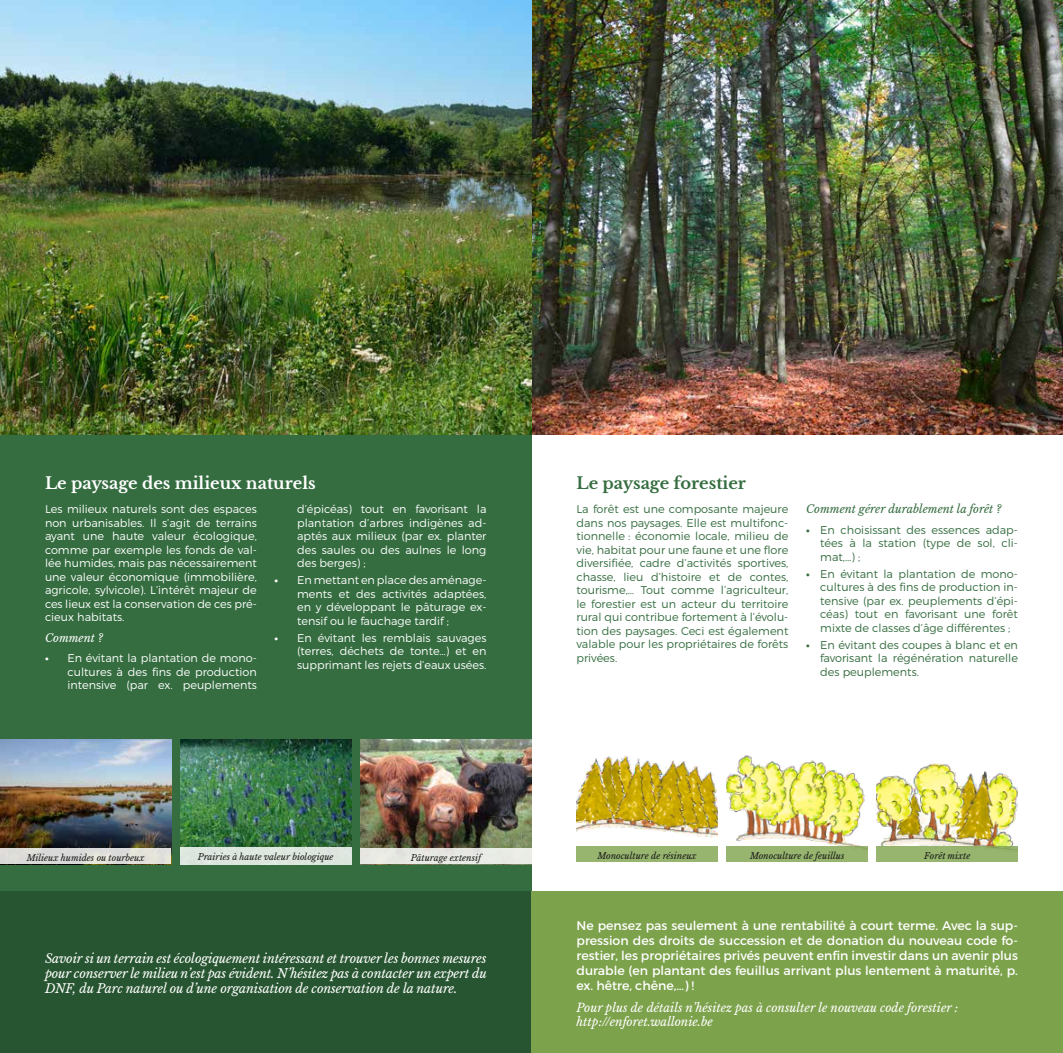
<style>
.page{position:relative;width:1063px;height:1053px;background:#fff}
.page>*{position:absolute;margin:0;border:0;box-sizing:border-box;transform-origin:0 0}
.t1{font:700 16.25px "Libre Baskerville";color:#fff}
.t2{font:700 16.25px "Libre Baskerville";color:#356d40}
.t3{font:12.5px/15px "Montserrat";color:#fff;text-align:justify}
.t4{font:italic 12.5px/15px "Libre Baskerville";letter-spacing:-.01em;color:#fff;text-align:justify}
.t5{font:italic 11.88px/14.2px "Libre Baskerville";color:#fff}
.t6{font:300 11.25px/13.5px "Montserrat";color:#fff;text-align:justify}
.t7{font:300 11.25px/13.5px "Montserrat";color:#356d40;text-align:justify}
.t8{font:italic 11.25px "Libre Baskerville";color:#356d40}
.t9{font:italic 11.25px "Libre Baskerville";color:#fff}
.t10{font:italic 8.75px "Libre Baskerville";color:#1a1a18}
.s1{font-weight:700}
</style>
<div class="page">
<div style="left:0;top:401px;width:531px;height:651px;background:#356d40"></div>
<div style="left:0;top:891px;width:531px;height:161px;background:#285531"></div>
<div style="left:531px;top:891px;width:532px;height:161px;background:#7da24c"></div>
<img style="left:0;top:0;width:1063px;height:434px">
<img style="left:576px;top:755px;width:142px;height:83px">
<img style="left:0;top:739px;width:171px;height:109px">
<img style="left:877px;top:763px;width:141px;height:83px">
<img style="left:360px;top:739px;width:171px;height:109px">
<img style="left:727px;top:755px;width:138px;height:91px">
<img style="left:180px;top:739px;width:171px;height:108px">
<div style="left:576px;top:846px;width:142px;height:16px;background:#97b56f"></div>
<div style="left:0;top:848px;width:171px;height:16px;background:#dddcd9"></div>
<div style="left:727px;top:846px;width:141px;height:16px;background:#97b56f"></div>
<div style="left:180px;top:847px;width:171px;height:17px;background:#dde6df"></div>
<div style="left:877px;top:846px;width:141px;height:16px;background:#97b56f"></div>
<div style="left:360px;top:848px;width:171px;height:16px;background:#e8eae4"></div>
<h1 class="t1" style="left:45px;top:473px;width:272px">Le paysage des milieux naturels</h1>
<p class="t6" style="left:45px;top:502px;width:213px">Les milieux naturels sont des espaces non urbanisables. Il s’agit de terrains ayant une haute valeur écologique, comme par exemple les fonds de val&shy;lée humides, mais pas nécessairement une valeur économique (immobilière, agricole, sylvicole). L’intérêt majeur de ces lieux est la conservation de ces pré&shy;cieux habitats.</p>
<p class="t9" style="left:45px;top:630px;width:60px">Comment ?</p>
<p class="t6" style="left:68px;top:651px;width:191px;text-indent:-22px"><span class="s1">•</span> En évitant la plantation de mono&shy;cultures à des fins de production intensive (par ex. peuplements</p>
<p class="t6" style="left:297px;top:502px;width:191px">d’épicéas) tout en favorisant la plantation d’arbres indigènes ad&shy;aptés aux milieux (par ex. planter des saules ou des aulnes le long des berges) ;</p>
<p class="t6" style="left:297px;top:573px;width:191px;text-indent:-22px"><span class="s1">•</span> En mettant en place des aménage&shy;ments et des activités adaptées, en y développant le pâturage ex&shy;tensif ou le fauchage tardif ;</p>
<p class="t6" style="left:297px;top:630px;width:191px;text-indent:-22px"><span class="s1">•</span> En évitant les remblais sauvages (terres, déchets de tonte…) et en supprimant les rejets d’eaux usées.</p>
<h1 class="t2" style="left:576px;top:473px;width:171px">Le paysage forestier</h1>
<p class="t7" style="left:576px;top:502px;width:213px">La forêt est une composante majeure dans nos paysages. Elle est multifonc&shy;tionnelle : économie locale, milieu de vie, habitat pour une faune et une flore diversifiée, cadre d’activités sportives, chasse, lieu d’histoire et de contes, tourisme,… Tout comme l’agriculteur, le forestier est un acteur du territoire rural qui contribue fortement à l’évolu&shy;tion des paysages. Ceci est également valable pour les propriétaires de forêts privées.</p>
<p class="t8" style="left:806px;top:502px;width:197px">Comment gérer durablement la forêt ?</p>
<p class="t7" style="left:820px;top:522px;width:199px;text-indent:-14px"><span class="s1">•</span> En choisissant des essences adap&shy;tées à la station (type de sol, cli&shy;mat,…) ;</p>
<p class="t7" style="left:820px;top:567px;width:199px;text-indent:-14px"><span class="s1">•</span> En évitant la plantation de mono&shy;cultures à des fins de production in&shy;tensive (par ex. peuplements d’épi&shy;céas) tout en favorisant une forêt mixte de classes d’âge différentes ;</p>
<p class="t7" style="left:820px;top:638px;width:199px;text-indent:-14px"><span class="s1">•</span> En évitant des coupes à blanc et en favorisant la régénération naturelle des peuplements.</p>
<p class="t10" style="left:27px;top:852px;width:119px">Milieux humides ou tourbeux</p>
<p class="t10" style="left:198px;top:851px;width:137px">Prairies à haute valeur biologique</p>
<p class="t10" style="left:411px;top:852px;width:72px">Pâturage extensif</p>
<p class="t10" style="left:598px;top:850px;width:101px">Monoculture de résineux</p>
<p class="t10" style="left:750px;top:850px;width:96px">Monoculture de feuillus</p>
<p class="t10" style="left:924px;top:850px;width:48px">Forêt mixte</p>
<p class="t4" style="left:45px;top:951px;width:443px">Savoir si un terrain est écologiquement intéressant et trouver les bonnes mesures pour conserver le milieu n’est pas évident. N’hésitez pas à contacter un expert du DNF, du Parc naturel ou d’une organisation de conservation de la nature.</p>
<p class="t3" style="left:576px;top:918px;width:443px">Ne pensez pas seulement à une rentabilité à court terme. Avec la sup&shy;pression des droits de succession et de donation du nouveau code fo&shy;restier, les propriétaires privés peuvent enfin investir dans un avenir plus durable (en plantant des feuillus arrivant plus lentement à maturité, p. ex. hêtre, chêne,…) !</p>
<p class="t5" style="left:576px;top:1000px;width:384px">Pour plus de détails n’hésitez pas à consulter le nouveau code forestier : http://enforet.wallonie.be</p>
</div>
